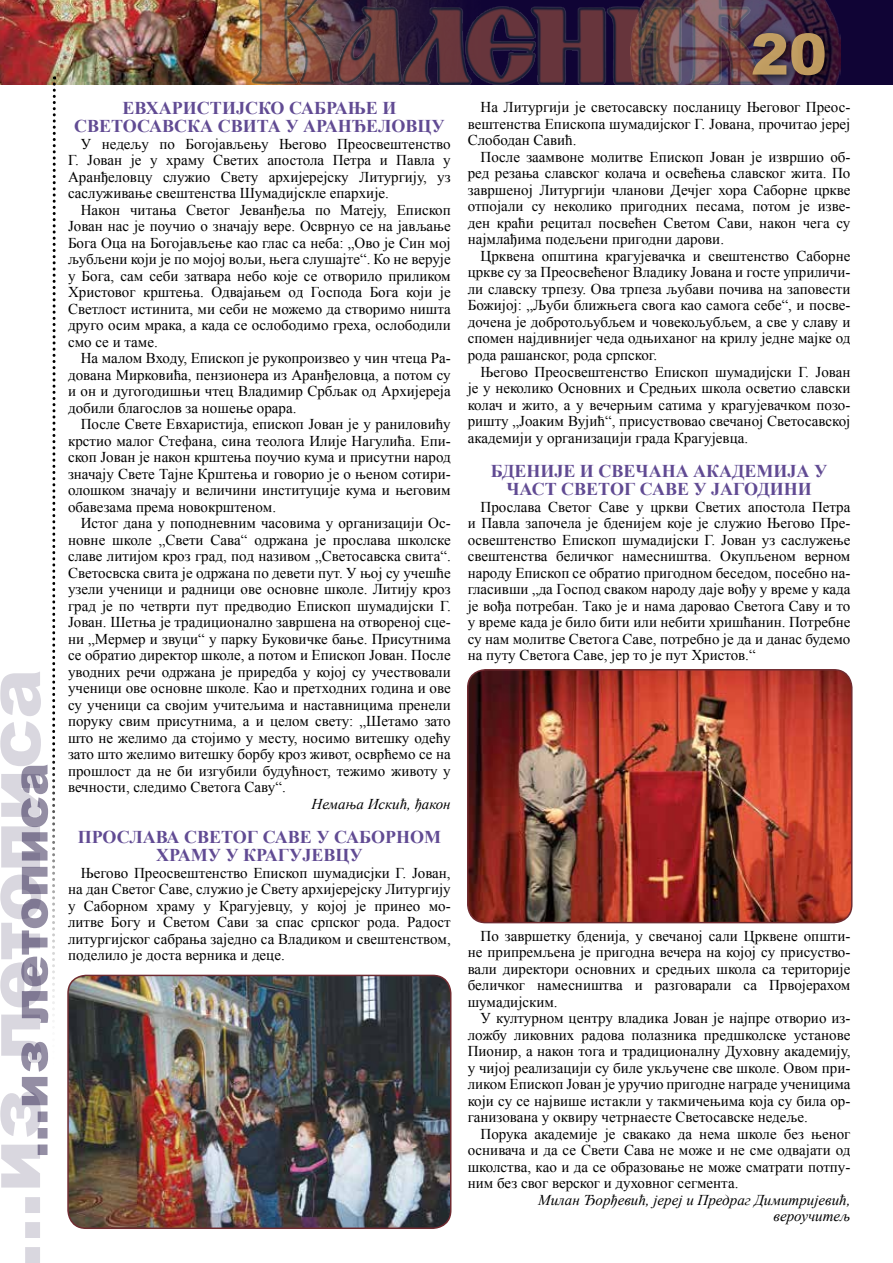
<style>
.page{position:relative;width:893px;height:1263px;background:#fff}
.page>*{position:absolute;margin:0;border:0;box-sizing:border-box;transform-origin:0 0}
.t1{font:900 57px "Arial";color:#d2ab67}
.t2{font:700 18px/18px "Times New Roman";color:#614b93;text-align:center}
.t3{font:15px/16.5px "Times New Roman";color:#000;text-align:justify}
.t4{font:italic 15px "Times New Roman";color:#000}
</style>
<div class="page">
<div style="left:0;top:0;width:893px;height:85px;background:#100435"></div>
<img style="left:0;top:0;width:252px;height:85px">
<img style="left:252px;top:0;width:378px;height:85px">
<img style="left:630px;top:0;width:211px;height:85px">
<div style="left:747px;top:27px;width:88px;height:59px;background:#000;opacity:.67"></div>
<svg style="left:0;top:76px;width:57px;height:1187px"></svg>
<img style="left:68px;top:975px;width:383px;height:253px">
<div style="left:67px;top:975px;width:384px;height:254px;border:2px solid #702b31;border-radius:18px"></div>
<img style="left:468px;top:670px;width:384px;height:252px">
<div style="left:467px;top:669px;width:385px;height:254px;border:2px solid #702b31;border-radius:18px"></div>
<p class="t2" style="left:74px;top:99px;width:372px">ЕВХАРИСТИЈСКО САБРАЊЕ И<br>СВЕТОСАВСКА СВИТА У АРАНЂЕЛОВЦУ</p>
<p class="t3" style="left:81px;top:135px;width:371px">У недељу по Богојављењу Његово Преосвештенство</p>
<p class="t3" style="left:68px;top:152px;width:384px">Г. Јован је у храму Светих апостола Петра и Павла у</p>
<p class="t3" style="left:68px;top:168px;width:384px">Аранђеловцу служио Свету архијерејску Литургију, уз</p>
<p class="t3" style="left:68px;top:185px;width:322px">саслуживање свештенства Шумадијскле епархије.</p>
<p class="t3" style="left:81px;top:201px;width:371px">Након читања Светог Јеванђеља по Матеју, Епископ</p>
<p class="t3" style="left:68px;top:218px;width:384px">Јован нас је поучио о значају вере. Осврнуо се на јављање</p>
<p class="t3" style="left:68px;top:234px;width:384px">Бога Оца на Богојављење као глас са неба: „Ово је Син мој</p>
<p class="t3" style="left:68px;top:251px;width:384px">љубљени који је по мојој вољи, њега слушајте“. Ко не верује</p>
<p class="t3" style="left:68px;top:267px;width:384px">у Бога, сам себи затвара небо које се отворило приликом</p>
<p class="t3" style="left:68px;top:284px;width:384px">Христовог крштења. Одвајањем од Господа Бога који је</p>
<p class="t3" style="left:68px;top:300px;width:384px">Светлост истинита, ми себи не можемо да створимо ништа</p>
<p class="t3" style="left:68px;top:317px;width:384px">друго осим мрака, а када се ослободимо греха, ослободили</p>
<p class="t3" style="left:68px;top:333px;width:91px">смо се и таме.</p>
<p class="t3" style="left:81px;top:350px;width:371px">На малом Входу, Епископ је рукопроизвео у чин чтеца Ра-</p>
<p class="t3" style="left:68px;top:366px;width:384px">дована Мирковића, пензионера из Аранђеловца, а потом су</p>
<p class="t3" style="left:68px;top:383px;width:384px">и он и дугогодишњи чтец Владимир Србљак од Архијереја</p>
<p class="t3" style="left:68px;top:399px;width:230px">добили благослов за ношење орара.</p>
<p class="t3" style="left:81px;top:416px;width:371px">После Свете Евхаристија, епископ Јован је у раниловићу</p>
<p class="t3" style="left:68px;top:432px;width:384px">крстио малог Стефана, сина теолога Илије Нагулића. Епи-</p>
<p class="t3" style="left:68px;top:449px;width:384px">скоп Јован је након крштења поучио кума и присутни народ</p>
<p class="t3" style="left:68px;top:465px;width:384px">значају Свете Тајне Крштења и говорио је о њеном сотири-</p>
<p class="t3" style="left:68px;top:482px;width:384px">олошком значају и величини институције кума и његовим</p>
<p class="t3" style="left:68px;top:498px;width:210px">обавезама према новокрштеном.</p>
<p class="t3" style="left:81px;top:515px;width:371px">Истог дана у поподневним часовима у организацији Ос-</p>
<p class="t3" style="left:68px;top:531px;width:384px">новне школе „Свети Сава“ одржана је прослава школске</p>
<p class="t3" style="left:68px;top:548px;width:384px">славе литијом кроз град, под називом „Светосавска свита“.</p>
<p class="t3" style="left:68px;top:564px;width:384px">Светосвска свита је одржана по девети пут. У њој су учешће</p>
<p class="t3" style="left:68px;top:581px;width:384px">узели ученици и радници ове основне школе. Литију кроз</p>
<p class="t3" style="left:68px;top:597px;width:384px">град је по четврти пут предводио Епископ шумадијски Г.</p>
<p class="t3" style="left:68px;top:614px;width:384px">Јован. Шетња је традиционално завршена на отвореној сце-</p>
<p class="t3" style="left:68px;top:630px;width:384px">ни „Мермер и звуци“ у парку Буковичке бање. Присутнима</p>
<p class="t3" style="left:68px;top:647px;width:384px">се обратио директор школе, а потом и Епископ Јован. После</p>
<p class="t3" style="left:68px;top:663px;width:384px">уводних речи одржана је приредба у којој су учествовали</p>
<p class="t3" style="left:68px;top:680px;width:384px">ученици ове основне школе. Као и претходних година и ове</p>
<p class="t3" style="left:68px;top:696px;width:384px">су ученици са својим учитељима и наставницима пренели</p>
<p class="t3" style="left:68px;top:713px;width:384px">поруку свим присутнима, а и целом свету: „Шетамо зато</p>
<p class="t3" style="left:68px;top:729px;width:384px">што не желимо да стојимо у месту, носимо витешку одећу</p>
<p class="t3" style="left:68px;top:746px;width:384px">зато што желимо витешку борбу кроз живот, осврћемо се на</p>
<p class="t3" style="left:68px;top:762px;width:384px">прошлост да не би изгубили будућност, тежимо животу у</p>
<p class="t3" style="left:68px;top:779px;width:219px">вечности, следимо Светога Саву“.</p>
<p class="t4" style="left:312px;top:793px;width:141px">Немања Искић, ђакон</p>
<p class="t2" style="left:78px;top:828px;width:365px">ПРОСЛАВА СВЕТОГ САВЕ У САБОРНОМ<br>ХРАМУ У КРАГУЈЕВЦУ</p>
<p class="t3" style="left:68px;top:864px;width:384px;text-indent:13px">Његово Преосвештенство Епископ шумадисјки Г. Јован, на дан Светог Саве, служио је Свету архијерејску Литургију у Саборном храму у Крагујевцу, у којој је принео мо&shy;литве Богу и Светом Сави за спас српског рода. Радост литургијског сабрања заједно са Владиком и свештенством, поделило је доста верника и деце.</p>
<h1 class="t1" style="left:751px;top:13px;width:78px">20</h1>
<p class="t3" style="left:480px;top:99px;width:371px">На Литургији је светосавску посланицу Његовог Преос-</p>
<p class="t3" style="left:468px;top:115px;width:384px">вештенства Епископа шумадијског Г. Јована, прочитао јереј</p>
<p class="t3" style="left:468px;top:132px;width:110px">Слободан Савић.</p>
<p class="t3" style="left:480px;top:148px;width:371px">После заамвоне молитве Епископ Јован је извршио об-</p>
<p class="t3" style="left:468px;top:165px;width:384px">ред резања славског колача и освећења славског жита. По</p>
<p class="t3" style="left:468px;top:181px;width:384px">завршеној Литургији чланови Дечјег хора Саборне цркве</p>
<p class="t3" style="left:468px;top:198px;width:384px">отпојали су неколико пригодних песама, потом је изве-</p>
<p class="t3" style="left:468px;top:214px;width:384px">ден краћи рецитал посвећен Светом Сави, након чега су</p>
<p class="t3" style="left:468px;top:231px;width:258px">најмлађима подељени пригодни дарови.</p>
<p class="t3" style="left:480px;top:247px;width:371px">Црквена општина крагујевачка и свештенство Саборне</p>
<p class="t3" style="left:468px;top:264px;width:384px">цркве су за Преосвећеног Владику Јована и госте уприличи-</p>
<p class="t3" style="left:468px;top:280px;width:384px">ли славску трпезу. Ова трпеза љубави почива на заповести</p>
<p class="t3" style="left:468px;top:297px;width:384px">Божијој: „Љуби ближњега свога као самога себе“, и посве-</p>
<p class="t3" style="left:468px;top:313px;width:384px">дочена је добротољубљем и човекољубљем, а све у славу и</p>
<p class="t3" style="left:468px;top:330px;width:384px">спомен најдивнијег чеда одњиханог на крилу једне мајке од</p>
<p class="t3" style="left:468px;top:346px;width:191px">рода рашанског, рода српског.</p>
<p class="t3" style="left:480px;top:363px;width:371px">Његово Преосвештенство Епископ шумадијски Г. Јован</p>
<p class="t3" style="left:468px;top:379px;width:384px">је у неколико Основних и Средњих школа осветио славски</p>
<p class="t3" style="left:468px;top:396px;width:384px">колач и жито, а у вечерњим сатима у крагујевачком позо-</p>
<p class="t3" style="left:468px;top:412px;width:384px">ришту „Јоаким Вујић“, присуствовао свечаној Светосавској</p>
<p class="t3" style="left:468px;top:429px;width:282px">академији у организацији града Крагујевца.</p>
<p class="t2" style="left:491px;top:461px;width:338px">БДЕНИЈЕ И СВЕЧАНА АКАДЕМИЈА У<br>ЧАСТ СВЕТОГ САВЕ У ЈАГОДИНИ</p>
<p class="t3" style="left:468px;top:498px;width:384px;text-indent:13px">Прослава Светог Саве у цркви Светих апостола Петра и Павла започела је бденијем које је служио Његово Пре&shy;освештенство Епископ шумадијски Г. Јован уз саслужење свештенства беличког намесништва. Окупљеном верном народу Епископ се обратио пригодном беседом, посебно на&shy;гласивши „да Господ сваком народу даје вођу у време у када је вођа потребан. Тако је и нама даровао Светога Саву и то у време када је било бити или небити хришћанин. Потребне су нам молитве Светога Саве, потребно је да и данас будемо на путу Светога Саве, јер то је пут Христов.“</p>
<p class="t3" style="left:480px;top:927px;width:371px">По завршетку бденија, у свечаној сали Црквене општи-</p>
<p class="t3" style="left:468px;top:943px;width:384px">не припремљена је пригодна вечера на којој су присуство-</p>
<p class="t3" style="left:468px;top:960px;width:384px">вали директори основних и средњих школа са територије</p>
<p class="t3" style="left:468px;top:976px;width:384px">беличког намесништва и разговарали са Првојерахом</p>
<p class="t3" style="left:468px;top:993px;width:91px">шумадијским.</p>
<p class="t3" style="left:480px;top:1009px;width:371px">У културном центру владика Јован је најпре отворио из-</p>
<p class="t3" style="left:468px;top:1026px;width:384px">ложбу ликовних радова полазника предшколске установе</p>
<p class="t3" style="left:468px;top:1042px;width:384px">Пионир, а након тога и традиционалну Духовну академију,</p>
<p class="t3" style="left:468px;top:1059px;width:384px">у чијој реализацији су биле укључене све школе. Овом при-</p>
<p class="t3" style="left:468px;top:1075px;width:384px">ликом Епископ Јован је уручио пригодне награде ученицима</p>
<p class="t3" style="left:468px;top:1092px;width:384px">који су се највише истакли у такмичењима која су била ор-</p>
<p class="t3" style="left:468px;top:1108px;width:342px">ганизована у оквиру четрнаесте Светосавске недеље.</p>
<p class="t3" style="left:480px;top:1125px;width:371px">Порука академије је свакако да нема школе без њеног</p>
<p class="t3" style="left:468px;top:1141px;width:384px">оснивача и да се Свети Сава не може и не сме одвајати од</p>
<p class="t3" style="left:468px;top:1158px;width:384px">школства, као и да се образовање не може сматрати потпу-</p>
<p class="t3" style="left:468px;top:1174px;width:272px">ним без свог верског и духовног сегмента.</p>
<p class="t4" style="left:538px;top:1189px;width:314px">Милан Ђорђевић, јереј и Предраг Димитријевић,</p>
<p class="t4" style="left:774px;top:1206px;width:78px">вероучитељ</p>
</div>
